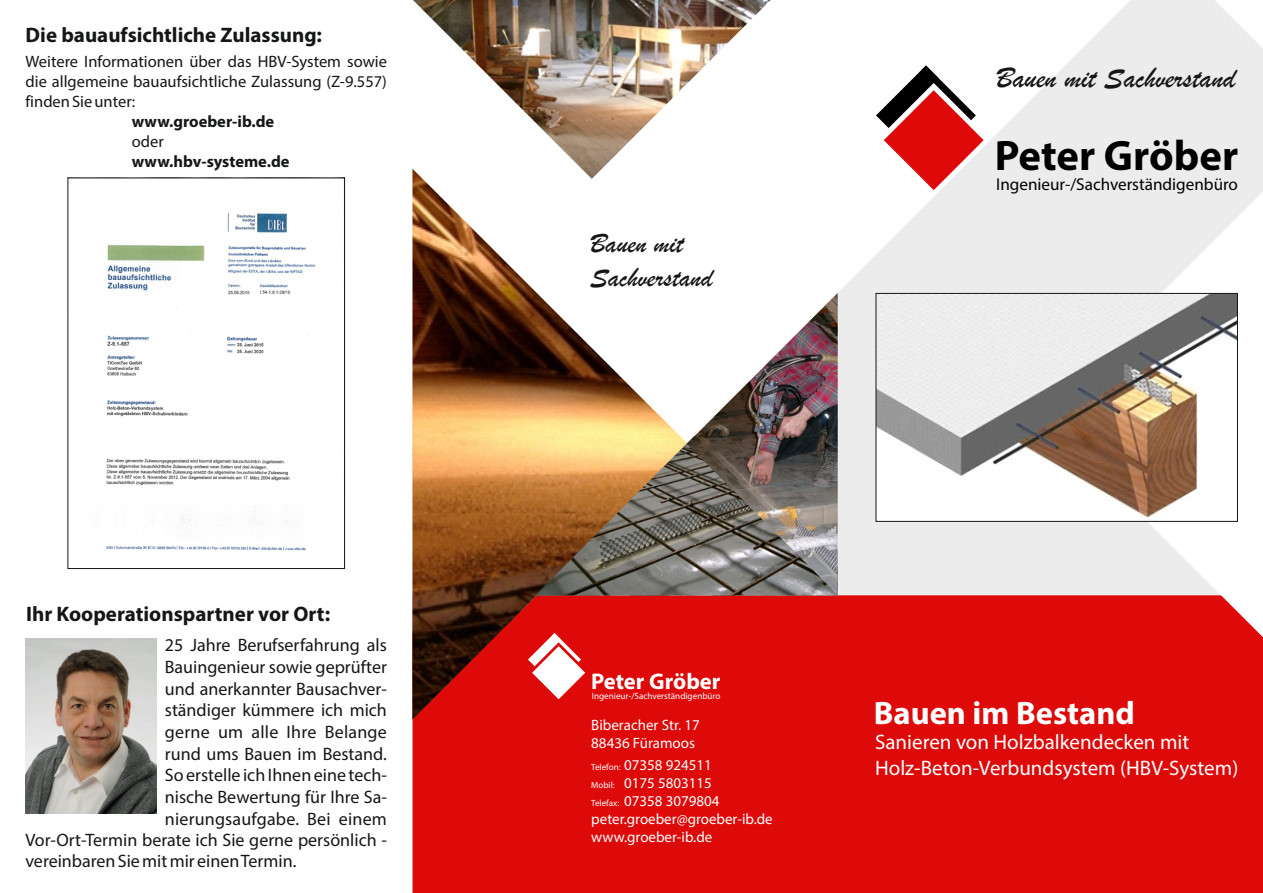
<style>
.page{position:relative;width:1263px;height:893px;background:#fff}
.page>*{position:absolute;margin:0;border:0;box-sizing:border-box;transform-origin:0 0}
.t1{font:700 42.75px "Myriad Pro";color:#000}
.t2{font:700 32.55px "Myriad Pro";color:#fff}
.t3{font:30.15px "Brush Script";color:#151616}
.t4{font:28.05px/34.5px "Brush Script";color:#151616}
.t5{font:700 22.8px "Myriad Pro";color:#fff}
.t6{font:21px/25.2px "Myriad Pro";color:#fff}
.t7{font:700 21px "Myriad Pro";color:#151616}
.t8{font:18px/21.6px "Myriad Pro";color:#151616;text-align:justify}
.t9{font:17.1px "Myriad Pro";color:#000}
.t10{font:16.5px/20.1px "Myriad Pro";color:#151616;text-align:justify}
.t11{font:700 16.5px "Myriad Pro";color:#151616}
.t12{font:15px/18px "Myriad Pro";color:#fff}
.t13{font:9.15px "Myriad Pro";color:#fff}
.t14{font:9px/18px "Myriad Pro";color:#fff}
</style>
<div class="page">
<svg style="left:1098px;top:0;width:165px;height:66px;fill:#ececec"></svg>
<svg style="left:838px;top:66px;width:425px;height:529px;fill:#ececec"></svg>
<div style="left:412px;top:595px;width:851px;height:298px;background:#de0909"></div>
<svg style="left:876px;top:65px;width:108px;height:125px"></svg>
<svg style="left:1040px;top:178px;width:223px;height:459px;fill:#ececec"></svg>
<img style="left:26px;top:639px;width:130px;height:174px">
<img style="left:877px;top:295px;width:359px;height:225px">
<div style="left:875px;top:293px;width:363px;height:229px;border:1px solid #151616"></div>
<img style="left:106px;top:213px;width:210px;height:338px">
<div style="left:67px;top:178px;width:278px;height:391px;border:1px solid #151616"></div>
<img style="left:413px;top:0;width:358px;height:169px">
<img style="left:413px;top:169px;width:275px;height:550px">
<img style="left:535px;top:436px;width:152px;height:159px">
<img style="left:687px;top:293px;width:151px;height:302px">
<p class="t7" style="left:26px;top:27px;width:298px">Die bauaufsichtliche Zulassung:</p>
<p class="t10" style="left:26px;top:52px;width:363px">Weitere Informationen über das HBV-System sowie die allgemeine bauaufsichtliche Zulassung (Z-9.557) finden Sie unter:</p>
<p class="t11" style="left:132px;top:115px;width:144px">www.groeber-ib.de</p>
<p class="t10" style="left:132px;top:133px;width:34px">oder</p>
<p class="t11" style="left:132px;top:155px;width:159px">www.hbv-systeme.de</p>
<p class="t7" style="left:26px;top:605px;width:306px">Ihr Kooperationspartner vor Ort:</p>
<p class="t8" style="left:165px;top:636px;width:224px">25 Jahre Berufserfahrung als Bauingenieur sowie geprüfter und anerkannter Bausachver&shy;ständiger kümmere ich mich gerne um alle Ihre Belange rund ums Bauen im Bestand.<br>So erstelle ich Ihnen eine tech&shy;nische Bewertung für Ihre Sa&shy;nierungsaufgabe. Bei einem</p>
<p class="t8" style="left:26px;top:830px;width:363px">Vor-Ort-Termin berate ich Sie gerne persönlich - vereinbaren Sie mit mir einen Termin.</p>
<h3 class="t4" style="left:590px;top:229px;width:124px">Bauen mit<br>Sachverstand</h3>
<h3 class="t3" style="left:996px;top:68px;width:241px">Bauen mit Sachverstand</h3>
<h1 class="t1" style="left:995px;top:138px;width:245px">Peter Gröber</h1>
<p class="t9" style="left:996px;top:177px;width:243px">Ingenieur-/Sachverständigenbüro</p>
<p class="t5" style="left:591px;top:672px;width:131px">Peter Gröber</p>
<p class="t13" style="left:592px;top:692px;width:130px">Ingenieur-/Sachverständigenbüro</p>
<p class="t12" style="left:591px;top:717px;width:110px">Biberacher Str. 17<br>88436 Füramoos</p>
<p class="t12" style="left:624px;top:758px;width:97px">07358 924511<br>0175 5803115<br>07358 3079804</p>
<p class="t14" style="left:591px;top:759px;width:31px">Telefon:<br>Mobil:<br>Telefax:</p>
<p class="t12" style="left:591px;top:812px;width:183px">peter.groeber@groeber-ib.de www.groeber-ib.de</p>
<h2 class="t2" style="left:874px;top:700px;width:262px">Bauen im Bestand</h2>
<p class="t6" style="left:875px;top:732px;width:365px">Sanieren von Holzbalkendecken mit<br>Holz-Beton-Verbundsystem (HBV-System)</p>
</div>
